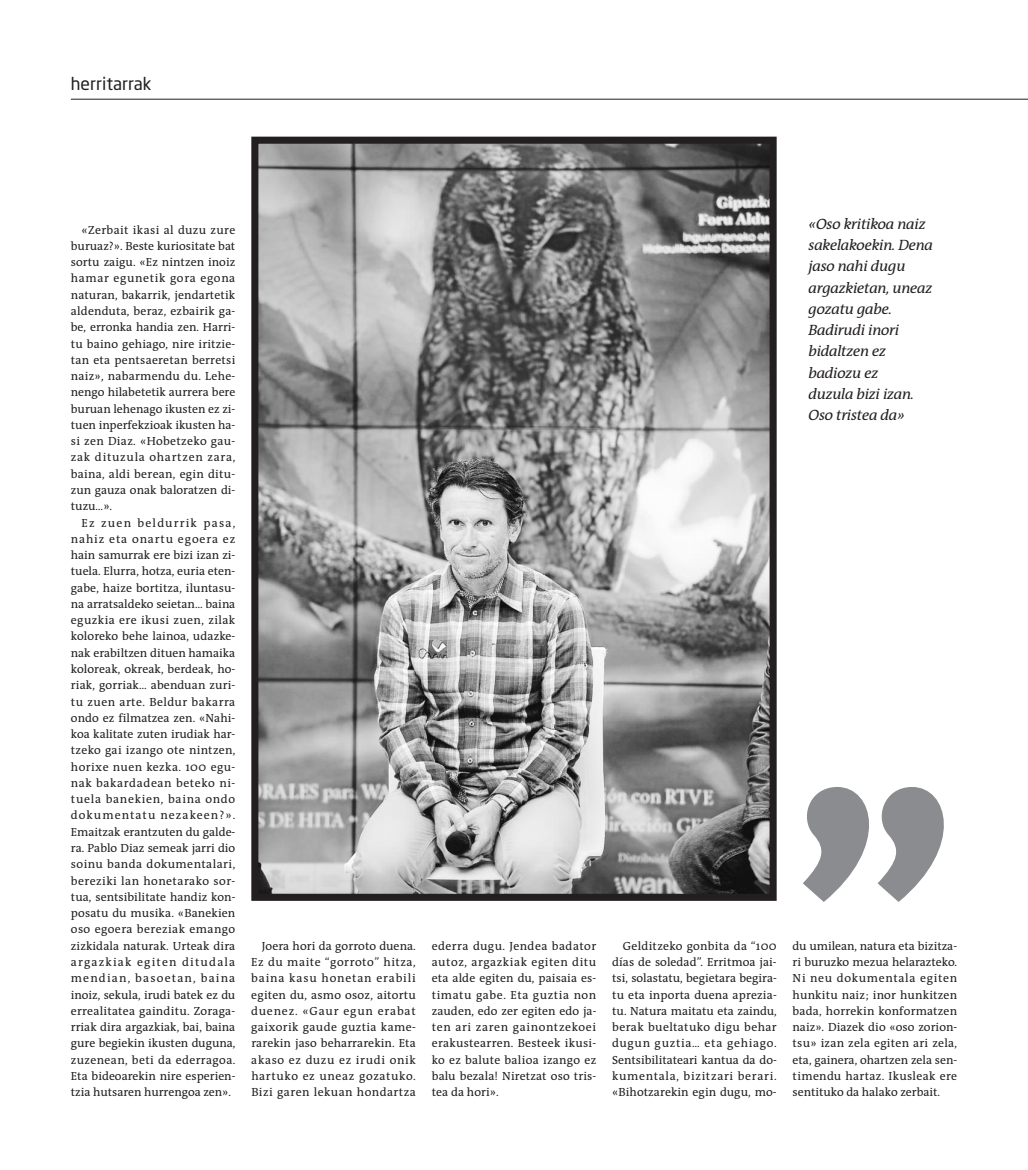
<style>
.page{position:relative;width:1028px;height:1170px;background:#fff}
.page>*{position:absolute;margin:0;border:0;box-sizing:border-box;transform-origin:0 0}
.t1{font:900 287.5px "The Antiqua B9";color:#8a8c8f}
.t2{font:17.5px "Neo Sans";color:#231f20}
.t3{font:italic 15px/21.2px "The Antiqua B5 i";letter-spacing:-.02em;color:#231f20}
.t4{font:11.88px/16.2px "The Antiqua B5";letter-spacing:.015em;color:#231f20;text-align:justify}
</style>
<div class="page">
<hr style="left:71px;top:99px;width:957px;height:1px;background:#231f20">
<img style="left:259px;top:145px;width:509px;height:747px">
<div style="left:251px;top:137px;width:525px;height:763px;border:7px solid #231f20"></div>
<h2 class="t2" style="left:71px;top:77px;width:82px">herritarrak</h2>
<p class="t4" style="left:71px;top:223px;width:166px;text-indent:11px">«Zerbait ikasi al duzu zure buruaz?». Beste kuriositate bat sortu zaigu. «Ez nintzen inoiz hamar egunetik gora egona naturan, bakarrik, jendartetik aldenduta, beraz, ezbairik ga&shy;be, erronka handia zen. Harri&shy;tu baino gehiago, nire iritzie&shy;tan eta pentsaeretan berretsi naiz», nabarmendu du. Lehe&shy;nengo hilabetetik aurrera bere buruan lehenago ikusten ez zi&shy;tuen inperfekzioak ikusten ha&shy;si zen Diaz. «Hobetzeko gau&shy;zak dituzula ohartzen zara, baina, aldi berean, egin ditu&shy;zun gauza onak baloratzen di&shy;tuzu…».</p>
<p class="t4" style="left:71px;top:516px;width:166px;text-indent:11px">Ez zuen beldurrik pasa, nahiz eta onartu egoera ez hain samurrak ere bizi izan zi&shy;tuela. Elurra, hotza, euria eten&shy;gabe, haize bortitza, iluntasu&shy;na arratsaldeko seietan… baina eguzkia ere ikusi zuen, zilak koloreko behe lainoa, udazke&shy;nak erabiltzen dituen hamaika koloreak, okreak, berdeak, ho&shy;riak, gorriak… abenduan zuri&shy;tu zuen arte. Beldur bakarra ondo ez filmatzea zen. «Nahi&shy;koa kalitate zuten irudiak har&shy;tzeko gai izango ote nintzen, horixe nuen kezka. 100 egu&shy;nak bakardadean beteko ni&shy;tuela banekien, baina ondo dokumentatu nezakeen?».<br>Emaitzak erantzuten du galde&shy;ra. Pablo Diaz semeak jarri dio soinu banda dokumentalari, bereziki lan honetarako sor&shy;tua, sentsibilitate handiz kon&shy;posatu du musika. «Banekien oso egoera bereziak emango zizkidala naturak. Urteak dira argazkiak egiten ditudala mendian, basoetan, baina inoiz, sekula, irudi batek ez du errealitatea gainditu. Zoraga&shy;rriak dira argazkiak, bai, baina gure begiekin ikusten duguna, zuzenean, beti da ederragoa.<br>Eta bideoarekin nire esperien&shy;tzia hutsaren hurrengoa zen».</p>
<p class="t3" style="left:808px;top:215px;width:126px">«Oso kritikoa naiz sakelakoekin. Dena jaso nahi dugu argazkietan, uneaz gozatu gabe.<br>Badirudi inori bidaltzen ez badiozu ez<br>duzula bizi izan.<br>Oso tristea da»</p>
<h1 class="t1" style="left:955px;top:876px;width:162px;rotate:-180deg">“</h1>
<p class="t4" style="left:251px;top:938px;width:166px;text-indent:11px">Joera hori da gorroto duena.<br>Ez du maite “gorroto” hitza, baina kasu honetan erabili egiten du, asmo osoz, aitortu duenez. «Gaur egun erabat gaixorik gaude guztia kame&shy;rarekin jaso beharrarekin. Eta akaso ez duzu ez irudi onik hartuko ez uneaz gozatuko.<br>Bizi garen lekuan hondartza</p>
<p class="t4" style="left:432px;top:938px;width:166px">ederra dugu. Jendea badator autoz, argazkiak egiten ditu eta alde egiten du, paisaia es&shy;timatu gabe. Eta guztia non zauden, edo zer egiten edo ja&shy;ten ari zaren gainontzekoei erakustearren. Besteek ikusi&shy;ko ez balute balioa izango ez balu bezala! Niretzat oso tris&shy;tea da hori».</p>
<p class="t4" style="left:612px;top:938px;width:166px;text-indent:11px">Gelditzeko gonbita da “100 días de soledad”. Erritmoa jai&shy;tsi, solastatu, begietara begira&shy;tu eta inporta duena aprezia&shy;tu. Natura maitatu eta zaindu, berak bueltatuko digu behar dugun guztia… eta gehiago.<br>Sentsibilitateari kantua da do&shy;kumentala, bizitzari berari. «Bihotzarekin egin dugu, mo-</p>
<p class="t4" style="left:792px;top:938px;width:166px">du umilean, natura eta bizitza&shy;ri buruzko mezua helarazteko.<br>Ni neu dokumentala egiten hunkitu naiz; inor hunkitzen bada, horrekin konformatzen naiz». Diazek dio «oso zorion&shy;tsu» izan zela egiten ari zela, eta, gainera, ohartzen zela sen&shy;timendu hartaz. Ikusleak ere sentituko da halako zerbait.</p>
</div>
